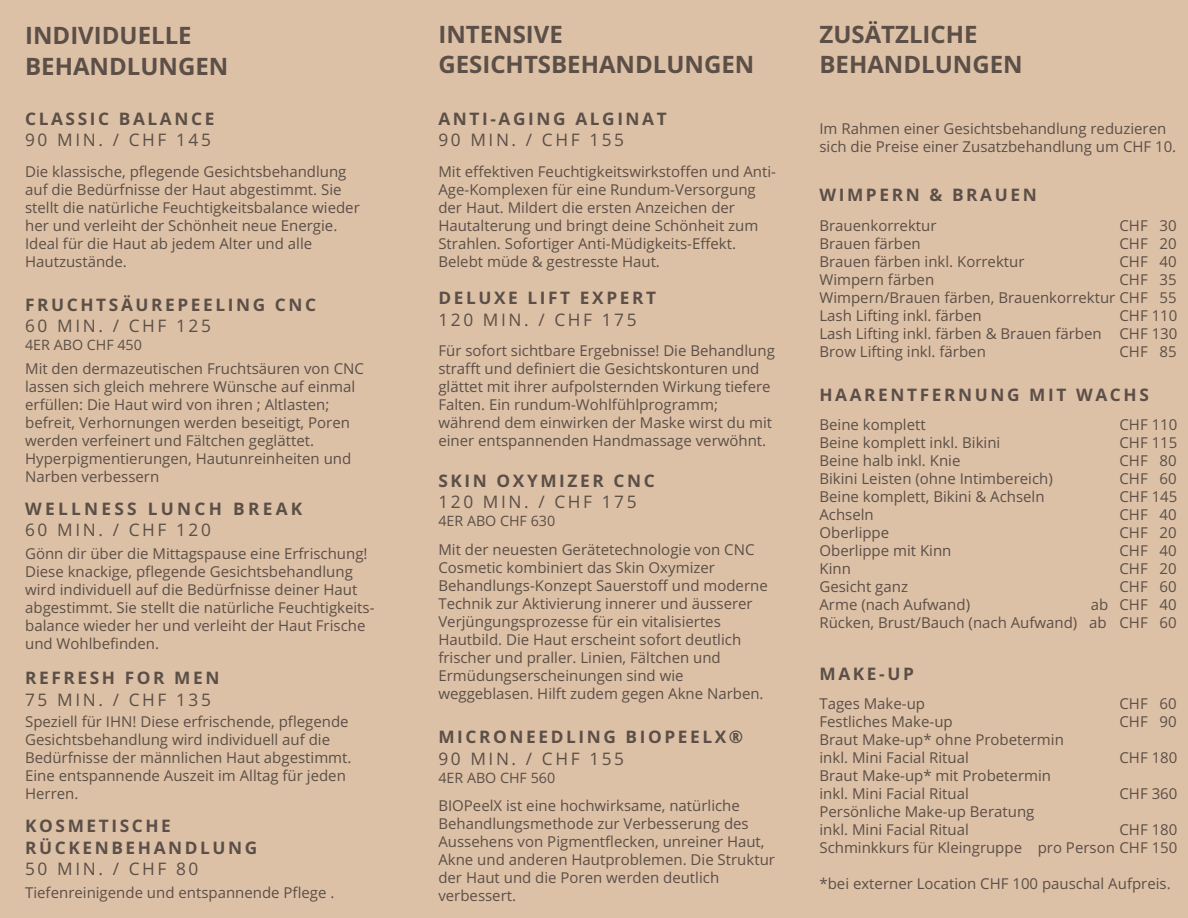
<style>
.page{position:relative;width:1188px;height:918px;background:#ddc1a7}
.page>*{position:absolute;margin:0;border:0;box-sizing:border-box;transform-origin:0 0}
.t1{font:700 24px/30.3px "Open Sans Hebrew";color:#5b4f47}
.t2{font:700 17.25px/21.3px "Open Sans Hebrew";letter-spacing:.15em;color:#5b4f47}
.t3{font:700 17.25px/21.3px "Open Sans Hebrew";letter-spacing:.19em;color:#5b4f47}
.t4{font:15px/18px "Open Sans Hebrew";color:#5b4f47}
.t5{font:14.25px "Open Sans Hebrew";color:#5b4f47}
.s1{font-weight:400}
</style>
<div class="page">
<h3 class="t1" style="left:25px;top:20px;width:205px">INDIVIDUELLE<br>BEHANDLUNGEN</h3>
<p class="t1" style="left:438px;top:19px;width:317px">INTENSIVE<br>GESICHTSBEHANDLUNGEN</p>
<h1 class="t1" style="left:819px;top:19px;width:205px">ZUSÄTZLICHE<br>BEHANDLUNGEN</h1>
<h3 class="t2" style="left:438px;top:108px;width:230px">ANTI-AGING ALGINAT<br><span class="s1">90 MIN. / CHF 155</span></h3>
<p class="t4" style="left:438px;top:162px;width:339px">Mit effektiven Feuchtigkeitswirkstoffen und Anti-Age-Komplexen für eine Rundum-Versorgung der Haut. Mildert die ersten Anzeichen der Hautalterung und bringt deine Schönheit zum Strahlen. Sofortiger Anti-Müdigkeits-Effekt.<br>Belebt müde &amp; gestresste Haut.</p>
<h3 class="t2" style="left:25px;top:108px;width:191px">CLASSIC BALANCE<br><span class="s1">90 MIN. / CHF 145</span></h3>
<p class="t4" style="left:25px;top:162px;width:336px">Die klassische, pflegende Gesichtsbehandlung auf die Bedürfnisse der Haut abgestimmt. Sie stellt die natürliche Feuchtigkeitsbalance wieder her und verleiht der Schönheit neue Energie.<br>Ideal für die Haut ab jedem Alter und alle Hautzustände.</p>
<h1 class="t4" style="left:819px;top:119px;width:358px">Im Rahmen einer Gesichtsbehandlung reduzieren sich die Preise einer Zusatzbehandlung um CHF 10.</h1>
<p class="t2" style="left:819px;top:184px;width:219px">WIMPERN &amp; BRAUEN</p>
<h3 class="t4" style="left:819px;top:216px;width:119px">Brauenkorrektur</h3>
<p class="t4" style="left:819px;top:234px;width:103px">Brauen färben</p>
<h3 class="t4" style="left:819px;top:252px;width:207px">Brauen färben inkl. Korrektur</h3>
<p class="t4" style="left:819px;top:270px;width:116px">Wimpern färben</p>
<h3 class="t4" style="left:819px;top:288px;width:359px">Wimpern/Brauen färben, Brauenkorrektur CHF 55</h3>
<p class="t4" style="left:819px;top:306px;width:164px">Lash Lifting inkl. färben</p>
<h3 class="t4" style="left:819px;top:324px;width:284px">Lash Lifting inkl. färben &amp; Brauen färben</h3>
<p class="t4" style="left:819px;top:342px;width:168px">Brow Lifting inkl. färben</p>
<p class="t4" style="left:1120px;top:216px;width:59px;text-align:justify">CHF 30<br>CHF 20<br>CHF 40<br>CHF 35</p>
<p class="t4" style="left:1120px;top:306px;width:59px">CHF 110</p>
<p class="t4" style="left:1120px;top:324px;width:59px">CHF 130<br>CHF 85</p>
<p class="t2" style="left:438px;top:287px;width:219px">DELUXE LIFT EXPERT<br><span class="s1">120 MIN. / CHF 175</span></p>
<h3 class="t4" style="left:438px;top:341px;width:338px">Für sofort sichtbare Ergebnisse! Die Behandlung strafft und definiert die Gesichtskonturen und glättet mit ihrer aufpolsternden Wirkung tiefere Falten. Ein rundum-Wohlfühlprogramm; während dem einwirken der Maske wirst du mit einer entspannenden Handmassage verwöhnt.</h3>
<p class="t2" style="left:25px;top:293px;width:293px">FRUCHTSÄUREPEELING CNC<br><span class="s1">60 MIN. / CHF 125</span></p>
<p class="t5" style="left:25px;top:335px;width:118px">4ER ABO CHF 450</p>
<p class="t4" style="left:25px;top:359px;width:340px">Mit den dermazeutischen Fruchtsäuren von CNC lassen sich gleich mehrere Wünsche auf einmal erfüllen: Die Haut wird von ihren ; Altlasten; befreit, Verhornungen werden beseitigt, Poren werden verfeinert und Fältchen geglättet.<br>Hyperpigmentierungen, Hautunreinheiten und Narben verbessern</p>
<p class="t2" style="left:819px;top:383px;width:331px">HAARENTFERNUNG MIT WACHS</p>
<h4 class="t4" style="left:819px;top:415px;width:108px">Beine komplett</h4>
<h2 class="t4" style="left:819px;top:433px;width:182px">Beine komplett inkl. Bikini</h2>
<p class="t4" style="left:819px;top:451px;width:143px">Beine halb inkl. Knie</p>
<p class="t4" style="left:819px;top:469px;width:235px">Bikini Leisten (ohne Intimbereich)</p>
<p class="t4" style="left:819px;top:487px;width:227px">Beine komplett, Bikini &amp; Achseln</p>
<p class="t4" style="left:819px;top:505px;width:56px">Achseln</p>
<p class="t4" style="left:819px;top:523px;width:71px">Oberlippe</p>
<p class="t4" style="left:819px;top:541px;width:133px">Oberlippe mit Kinn</p>
<p class="t4" style="left:819px;top:559px;width:33px">Kinn</p>
<p class="t4" style="left:819px;top:577px;width:90px">Gesicht ganz</p>
<p class="t4" style="left:819px;top:595px;width:152px">Arme (nach Aufwand)</p>
<p class="t4" style="left:1091px;top:595px;width:19px">ab</p>
<p class="t4" style="left:819px;top:613px;width:289px">Rücken, Brust/Bauch (nach Aufwand) ab</p>
<h4 class="t4" style="left:1120px;top:415px;width:59px;text-align:justify">CHF 110<br>CHF 115<br>CHF 80<br>CHF 60<br>CHF 145<br>CHF 40<br>CHF 20<br>CHF 40<br>CHF 20<br>CHF</h4>
<p class="t2" style="left:438px;top:469px;width:218px">SKIN OXYMIZER CNC<br><span class="s1">120 MIN. / CHF 175</span></p>
<p class="t5" style="left:438px;top:511px;width:118px">4ER ABO CHF 630</p>
<p class="t4" style="left:438px;top:540px;width:331px">Mit der neuesten Gerätetechnologie von CNC Cosmetic kombiniert das Skin Oxymizer Behandlungs-Konzept Sauerstoff und moderne Technik zur Aktivierung innerer und äusserer Verjüngungsprozesse für ein vitalisiertes Hautbild. Die Haut erscheint sofort deutlich frischer und praller. Linien, Fältchen und Ermüdungserscheinungen sind wie weggeblasen. Hilft zudem gegen Akne Narben.</p>
<h3 class="t3" style="left:25px;top:498px;width:279px">WELLNESS LUNCH BREAK<br><span class="s1">60 MIN. / CHF 120</span></h3>
<p class="t4" style="left:25px;top:544px;width:351px">Gönn dir über die Mittagspause eine Erfrischung!<br>Diese knackige, pflegende Gesichtsbehandlung wird individuell auf die Bedürfnisse deiner Haut abgestimmt. Sie stellt die natürliche Feuchtigkeits&shy;balance wieder her und verleiht der Haut Frische und Wohlbefinden.</p>
<h1 class="t2" style="left:25px;top:667px;width:196px">REFRESH FOR MEN<br><span class="s1">75 MIN. / CHF 135</span></h1>
<p class="t4" style="left:25px;top:712px;width:328px">Speziell für IHN! Diese erfrischende, pflegende Gesichtsbehandlung wird individuell auf die Bedürfnisse der männlichen Haut abgestimmt.<br>Eine entspannende Auszeit im Alltag für jeden Herren.</p>
<h2 class="t2" style="left:25px;top:815px;width:234px">KOSMETISCHE<br>RÜCKENBEHANDLUNG<br><span class="s1">50 MIN. / CHF 80</span></h2>
<p class="t4" style="left:25px;top:883px;width:311px">Tiefenreinigende und entspannende Pflege .</p>
<h4 class="t4" style="left:1120px;top:577px;width:59px;text-align:justify;text-indent:40px">60<br>CHF 40<br>CHF 60</h4>
<p class="t2" style="left:819px;top:662px;width:96px">MAKE-UP</p>
<p class="t4" style="left:819px;top:695px;width:107px">Tages Make-up</p>
<h4 class="t4" style="left:819px;top:713px;width:135px">Festliches Make-up</h4>
<h2 class="t4" style="left:819px;top:731px;width:246px">Braut Make-up* ohne Probetermin</h2>
<p class="t4" style="left:819px;top:749px;width:151px">inkl. Mini Facial Ritual</p>
<p class="t4" style="left:819px;top:767px;width:233px">Braut Make-up* mit Probetermin</p>
<p class="t4" style="left:819px;top:785px;width:151px">inkl. Mini Facial Ritual</p>
<p class="t4" style="left:819px;top:803px;width:216px">Persönliche Make-up Beratung</p>
<p class="t4" style="left:819px;top:821px;width:151px">inkl. Mini Facial Ritual</p>
<p class="t4" style="left:819px;top:839px;width:359px">Schminkkurs für Kleingruppe pro Person CHF 150</p>
<p class="t4" style="left:819px;top:875px;width:353px">*bei externer Location CHF 100 pauschal Aufpreis.</p>
<h4 class="t4" style="left:1120px;top:695px;width:59px">CHF 60<br>CHF</h4>
<h4 class="t4" style="left:1159px;top:713px;width:19px">90</h4>
<h4 class="t4" style="left:1120px;top:749px;width:59px">CHF 180</h4>
<h4 class="t4" style="left:1120px;top:785px;width:59px">CHF 360</h4>
<h4 class="t4" style="left:1120px;top:821px;width:59px">CHF 180</h4>
<p class="t2" style="left:438px;top:726px;width:306px">MICRONEEDLING BIOPEELX®<br><span class="s1">90 MIN. / CHF 155</span></p>
<p class="t5" style="left:438px;top:767px;width:118px">4ER ABO CHF 560</p>
<p class="t4" style="left:438px;top:796px;width:338px">BIOPeelX ist eine hochwirksame, natürliche Behandlungsmethode zur Verbesserung des Aussehens von Pigmentflecken, unreiner Haut, Akne und anderen Hautproblemen. Die Struktur der Haut und die Poren werden deutlich verbessert.</p>
</div>
